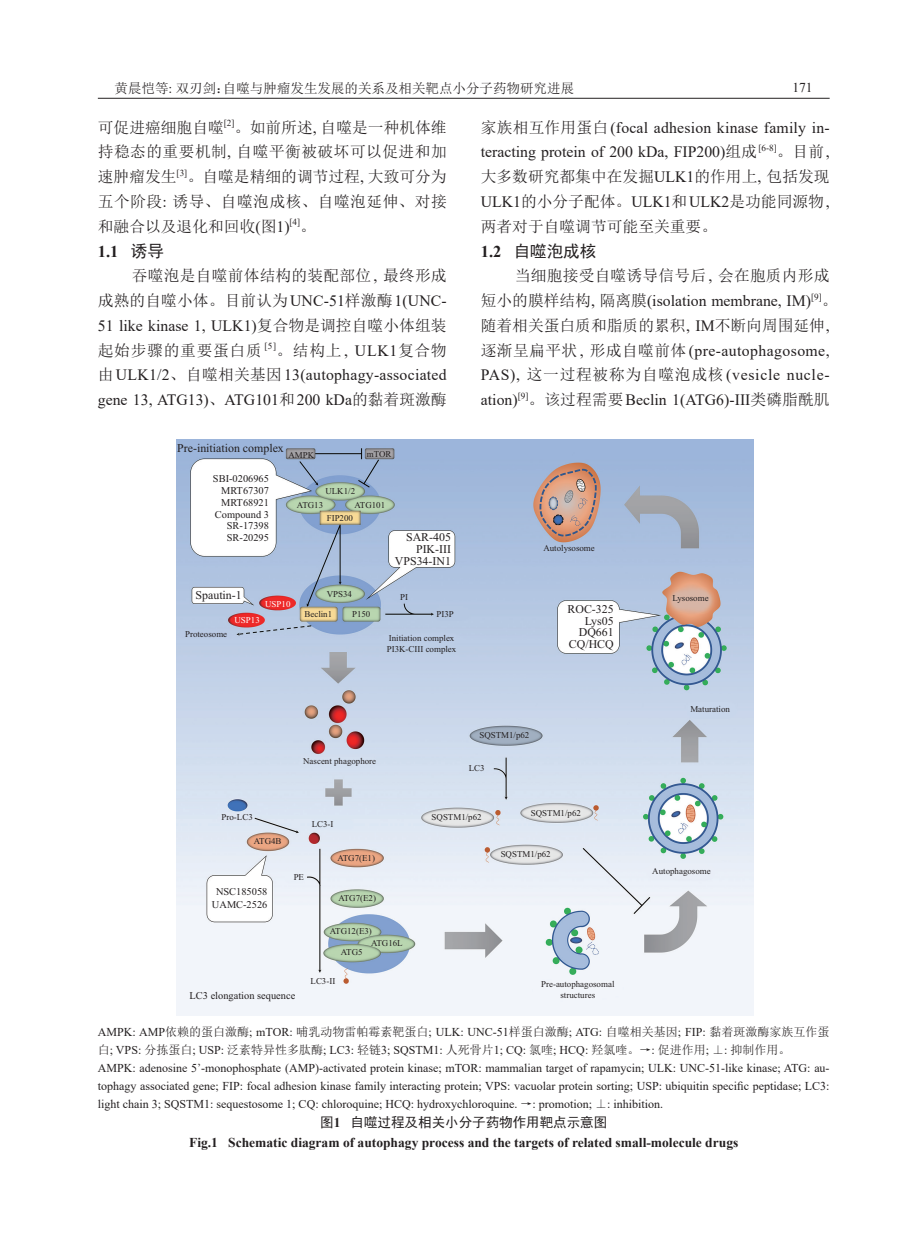
<style>
.page{position:relative;width:919px;height:1238px;background:#fff}
.page>*{position:absolute;margin:0;border:0;box-sizing:border-box;transform-origin:0 0}
.标题2{font:16.5px "Sim Hei";color:#231f20}
.标题2-2{font:700 16.5px "Times New Roman";color:#231f20}
.正文{font:15.75px/24.8px "Times New Roman";letter-spacing:.005em;color:#231f20;text-align:justify}
.正文-2{font:15.75px/24.8px "Sim Sun";color:#231f20;text-align:justify}
.表头_图题{font:700 13.5px "Times New Roman";color:#231f20}
.t1{font:13.5px "Sim Sun";color:#231f20}
.表头_图题-2{font:13.5px "Sim Hei";color:#231f20}
.t2{font:13.5px "Times New Roman";color:#231f20}
.表格_图注{font:12px/18px "Times New Roman";color:#231f20;text-align:justify}
.表格_图注-2{font:12px/18px "Sim Sun";color:#231f20}
.t3{font:11.85px/11.9px "Times New Roman";color:#231f20;text-align:right}
.t4{font:10.35px/11.9px "Times New Roman";color:#231f20;text-align:center}
.t5{font:8.85px/10.6px "Times New Roman";color:#231f20}
.t6{font:8.85px "Times New Roman";color:#fff}
.s1{font-family:"Times New Roman"}
.s2{font-family:"Sim Hei";font-weight:400}
.s3{font-family:"Sim Sun"}
.s4{font-family:"Times New Roman";font-weight:700}
</style>
<div class="page">
<hr style="left:98px;top:98px;width:731px;height:1px;background:#231f20">
<img style="left:176px;top:439px;width:577px;height:576px">
<p class="t1" style="left:114px;top:81px;width:461px">黄晨恺等<span class="s1">:</span> 双刃剑：自噬与肿瘤发生发展的关系及相关靶点小分子药物研究进展</p>
<p class="t2" style="left:792px;top:79px;width:22px">171</p>
<p class="正文-2" style="left:98px;top:115px;width:350px">可促进癌细胞自噬<sup>[2]</sup>。如前所述<span class="s1">,</span> 自噬是一种机体维持稳态的重要机制<span class="s1">,</span> 自噬平衡被破坏可以促进和加速肿瘤发生<sup>[3]</sup>。自噬是精细的调节过程<span class="s1">,</span> 大致可分为五个阶段<span class="s1">:</span> 诱导、自噬泡成核、自噬泡延伸、对接和融合以及退化和回收<span class="s1">(</span>图<span class="s1">1)</span><sup>[4]</sup>。</p>
<p class="标题2-2" style="left:98px;top:240px;width:67px">1.1 <span class="s2">诱导</span></p>
<p class="正文" style="left:98px;top:263px;width:350px;text-indent:34px"><span class="s3">吞噬泡是自噬前体结构的装配部位</span>, <span class="s3">最终形成成熟的自噬小体。目前认为</span>UNC-51<span class="s3">样激酶</span>1(UNC-51 like kinase 1, ULK1)<span class="s3">复合物是调控自噬小体组装起始步骤的重要蛋白质</span> <sup>[5]</sup><span class="s3">。结构上</span> , ULK1<span class="s3">复合物由</span>ULK1/2<span class="s3">、自噬相关基因</span>13(autophagy-associated gene 13, ATG13)<span class="s3">、</span>ATG101<span class="s3">和</span>200 kDa<span class="s3">的黏着斑激酶</span></p>
<p class="正文" style="left:480px;top:114px;width:350px"><span class="s3">家族相互作用蛋白</span>(focal adhesion kinase family in&shy;teracting protein of 200 kDa, FIP200)<span class="s3">组成</span> <sup>[6-8]</sup><span class="s3">。目前</span>,<span class="s3">大多数研究都集中在发掘</span>ULK1<span class="s3">的作用上</span>, <span class="s3">包括发现</span>ULK1<span class="s3">的小分子配体。</span>ULK1<span class="s3">和</span>ULK2<span class="s3">是功能同源物</span>,<span class="s3">两者对于自噬调节可能至关重要。</span></p>
<p class="标题2" style="left:480px;top:243px;width:117px"><span class="s4">1.2</span> 自噬泡成核</p>
<p class="正文" style="left:480px;top:263px;width:358px;text-align:left;text-indent:34px"><span class="s3">当细胞接受自噬诱导信号后</span>, <span class="s3">会在胞质内形成短小的膜样结构</span>, <span class="s3">隔离膜</span>(isolation membrane, IM)<sup>[9]</sup><span class="s3">。随着相关蛋白质和脂质的累积</span>, IM<span class="s3">不断向周围延伸</span>,<span class="s3">逐渐呈扁平状</span>, <span class="s3">形成自噬前体</span>(pre-autophagosome, PAS), <span class="s3">这一过程被称为自噬泡成核</span> (vesicle nucle&shy;ation)<sup>[9]</sup><span class="s3">。该过程需要</span>Beclin 1(ATG6)-III<span class="s3">类磷脂酰肌</span></p>
<p class="t3" style="left:177px;top:442px;width:108px">Pre-initiation complex</p>
<p class="t5" style="left:288px;top:449px;width:27px">AMPK</p>
<p class="t5" style="left:367px;top:448px;width:26px">mTOR</p>
<p class="t5" style="left:325px;top:486px;width:31px">ULK1/2</p>
<p class="t5" style="left:297px;top:500px;width:28px">ATG13</p>
<p class="t5" style="left:354px;top:499px;width:32px">ATG101</p>
<p class="t5" style="left:327px;top:512px;width:28px">FIP200</p>
<p class="t4" style="left:213px;top:472px;width:58px;text-align:right">SBI-0206965<br>MRT67307<br>MRT68921<br>Compound 3<br>SR-17398<br>SR-20295</p>
<p class="t3" style="left:395px;top:531px;width:58px">SAR-405<br>PIK-III<br>VPS34-IN1</p>
<p class="t3" style="left:195px;top:589px;width:48px">Spautin-1</p>
<p class="t6" style="left:265px;top:597px;width:27px">USP10</p>
<p class="t6" style="left:234px;top:614px;width:27px">USP13</p>
<p class="t5" style="left:327px;top:588px;width:27px">VPS34</p>
<p class="t5" style="left:304px;top:608px;width:29px">Beclin1</p>
<p class="t5" style="left:352px;top:609px;width:20px">P150</p>
<p class="t5" style="left:400px;top:591px;width:9px">PI</p>
<p class="t5" style="left:436px;top:608px;width:19px">PI3P</p>
<p class="t5" style="left:185px;top:628px;width:44px">Proteosome</p>
<p class="t5" style="left:387px;top:632px;width:71px">Initiation complex<br>PI3K-CIII complex</p>
<p class="t5" style="left:543px;top:542px;width:53px">Autolysosome</p>
<p class="t3" style="left:567px;top:602px;width:48px">ROC-325<br>Lys05<br>DQ661<br>CQ/HCQ</p>
<p class="t5" style="left:303px;top:755px;width:74px">Nascent phagophore</p>
<p class="t5" style="left:479px;top:729px;width:52px">SQSTM1/p62</p>
<p class="t5" style="left:468px;top:762px;width:17px">LC3</p>
<p class="t5" style="left:221px;top:811px;width:33px">Pro-LC3</p>
<p class="t5" style="left:254px;top:835px;width:29px">ATG4B</p>
<p class="t4" style="left:212px;top:885px;width:57px;line-height:12.5px">NSC185058<br>UAMC-2526</p>
<p class="t5" style="left:312px;top:819px;width:23px">LC3-I</p>
<p class="t5" style="left:293px;top:871px;width:12px">PE</p>
<p class="t5" style="left:337px;top:852px;width:39px">ATG7(E1)</p>
<p class="t5" style="left:338px;top:892px;width:39px">ATG7(E2)</p>
<p class="t5" style="left:371px;top:925px;width:33px;line-height:11.6px;text-indent:-41px">ATG12(E3)<br>ATG16L</p>
<p class="t5" style="left:341px;top:946px;width:23px">ATG5</p>
<p class="t5" style="left:310px;top:975px;width:26px">LC3-II</p>
<p class="t4" style="left:189px;top:988px;width:107px">LC3 elongation sequence</p>
<p class="t5" style="left:431px;top:811px;width:52px">SQSTM1/p62</p>
<p class="t5" style="left:531px;top:807px;width:52px">SQSTM1/p62</p>
<p class="t5" style="left:500px;top:849px;width:52px">SQSTM1/p62</p>
<p class="t5" style="left:541px;top:978px;width:75px;text-align:center">Pre-autophagosomal structures</p>
<p class="t5" style="left:672px;top:592px;width:38px">Lysosome</p>
<p class="t5" style="left:690px;top:704px;width:41px">Maturation</p>
<p class="t5" style="left:652px;top:865px;width:60px">Autophagosome</p>
<p class="表格_图注-2" style="left:98px;top:1022px;width:733px"><span class="s1">AMPK: AMP</span>依赖的蛋白激酶<span class="s1">; mTOR:</span> 哺乳动物雷帕霉素靶蛋白<span class="s1">; ULK: UNC-51</span>样蛋白激酶<span class="s1">; ATG:</span> 自噬相关基因<span class="s1">; FIP:</span> 黏着斑激酶家族互作蛋白<span class="s1">; VPS:</span> 分拣蛋白<span class="s1">; USP:</span> 泛素特异性多肽酶<span class="s1">; LC3:</span> 轻链<span class="s1">3; SQSTM1:</span> 人死骨片<span class="s1">1; CQ:</span> 氯喹<span class="s1">; HCQ:</span> 羟氯喹。→<span class="s1">:</span> 促进作用<span class="s1">;</span> ⊥<span class="s1">:</span> 抑制作用。</p>
<p class="表格_图注" style="left:98px;top:1058px;width:733px">AMPK: adenosine 5’-monophosphate (AMP)-activated protein kinase; mTOR: mammalian target of rapamycin; ULK: UNC-51-like kinase; ATG: au&shy;tophagy associated gene; FIP: focal adhesion kinase family interacting protein; VPS: vacuolar protein sorting; USP: ubiquitin specific peptidase; LC3: light chain 3; SQSTM1: sequestosome 1; CQ: chloroquine; HCQ: hydroxychloroquine. <span class="s3">→</span>: promotion; <span class="s3">⊥</span>: inhibition.</p>
<p class="表头_图题-2" style="left:320px;top:1115px;width:288px">图<span class="s4">1</span> 自噬过程及相关小分子药物作用靶点示意图</p>
<p class="表头_图题" style="left:189px;top:1133px;width:550px">Fig.1 Schematic diagram of autophagy process and the targets of related small-molecule drugs</p>
</div>
